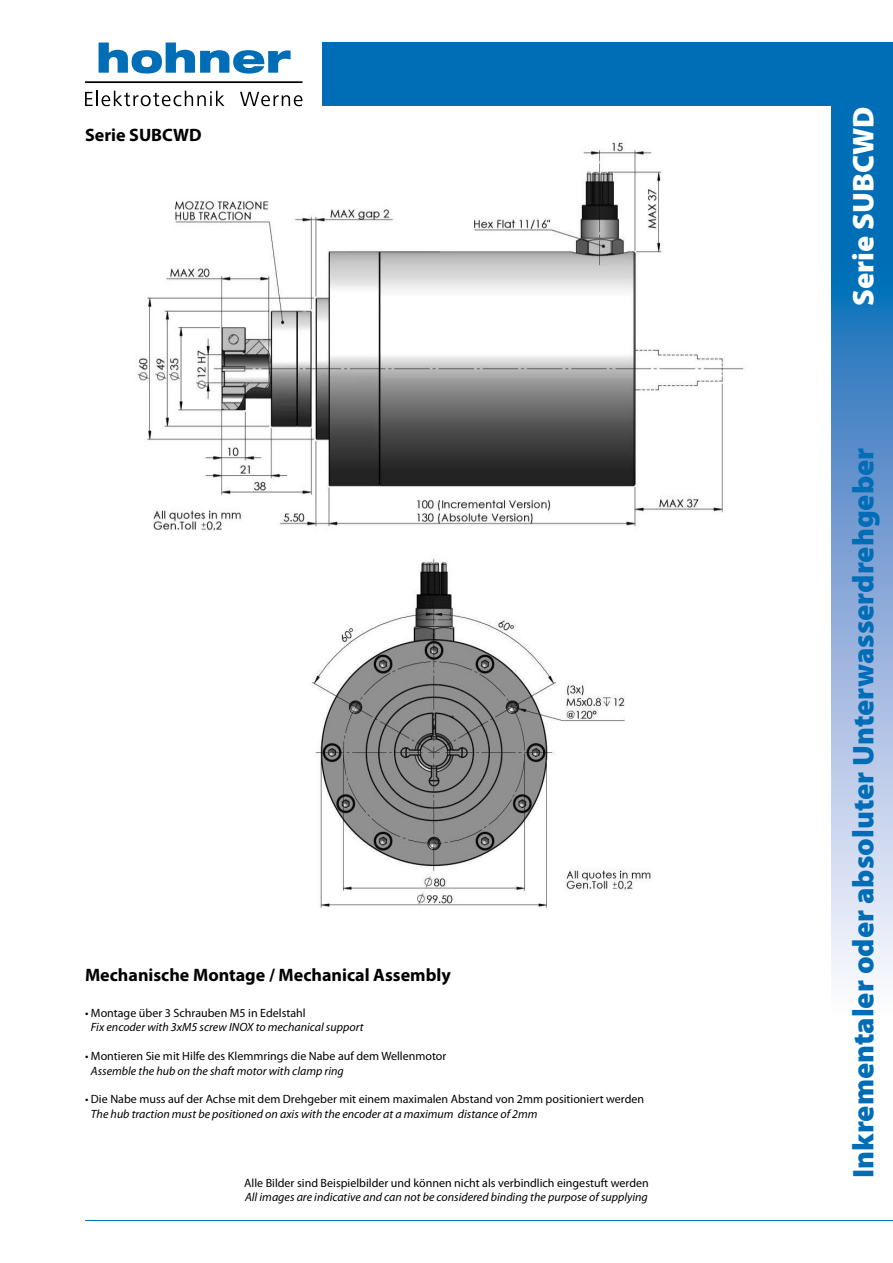
<style>
.page{position:relative;width:893px;height:1263px;background:#fff}
.page>*{position:absolute;margin:0;border:0;box-sizing:border-box;transform-origin:0 0}
.t1{font:900 30px "Myriad Pro";color:#006db6}
.t2{font:900 30px "Myriad Pro";color:#fff}
.t3{font:700 18px "Myriad Pro";color:#000}
.t4{font:12px "Myriad Pro";color:#000}
.t5{font:italic 12px "Myriad Pro";color:#000}
</style>
<div class="page">
<div style="left:831px;top:43px;width:62px;height:211px;background:#006db7"></div>
<div style="left:323px;top:43px;width:570px;height:63px;background:#006db7"></div>
<svg style="left:831px;top:254px;width:62px;height:725px;background:#89aeda"></svg>
<hr style="left:85px;top:1220px;width:808px;height:1px;background:#006db7">
<svg style="left:99px;top:43px;width:192px;height:31px"></svg>
<svg style="left:85px;top:91px;width:140px;height:15px"></svg>
<svg style="left:240px;top:92px;width:62px;height:14px"></svg>
<hr style="left:85px;top:81px;width:217px;height:2px;background:#000">
<img style="left:136px;top:140px;width:608px;height:391px">
<img style="left:311px;top:558px;width:340px;height:350px">
<h2 class="t3" style="left:85px;top:123px;width:118px">Serie SUBCWD</h2>
<h2 class="t3" style="left:85px;top:963px;width:367px">Mechanische Montage / Mechanical Assembly</h2>
<p class="t4" style="left:85px;top:1005px;width:222px">• Montage über 3 Schrauben M5 in Edelstahl</p>
<p class="t5" style="left:91px;top:1020px;width:274px">Fix encoder with 3xM5 screw INOX to mechanical support</p>
<p class="t4" style="left:85px;top:1049px;width:363px">• Montieren Sie mit Hilfe des Klemmrings die Nabe auf dem Wellenmotor</p>
<p class="t5" style="left:91px;top:1063px;width:254px">Assemble the hub on the shaft motor with clamp ring</p>
<p class="t4" style="left:85px;top:1092px;width:561px">• Die Nabe muss auf der Achse mit dem Drehgeber mit einem maximalen Abstand von 2mm positioniert werden</p>
<p class="t5" style="left:91px;top:1106px;width:448px">The hub traction must be positioned on axis with the encoder at a maximum distance of 2mm</p>
<p class="t4" style="left:244px;top:1175px;width:406px">Alle Bilder sind Beispielbilder und können nicht als verbindlich eingestuft werden</p>
<p class="t5" style="left:245px;top:1190px;width:404px">All images are indicative and can not be considered binding the purpose of supplying</p>
<h1 class="t2" style="left:843px;top:306px;width:201px;rotate:-90deg">Serie SUBCWD</h1>
<h1 class="t1" style="left:843px;top:1178px;width:732px;rotate:-90deg">Inkrementaler oder absoluter Unterwasserdrehgeber</h1>
</div>
